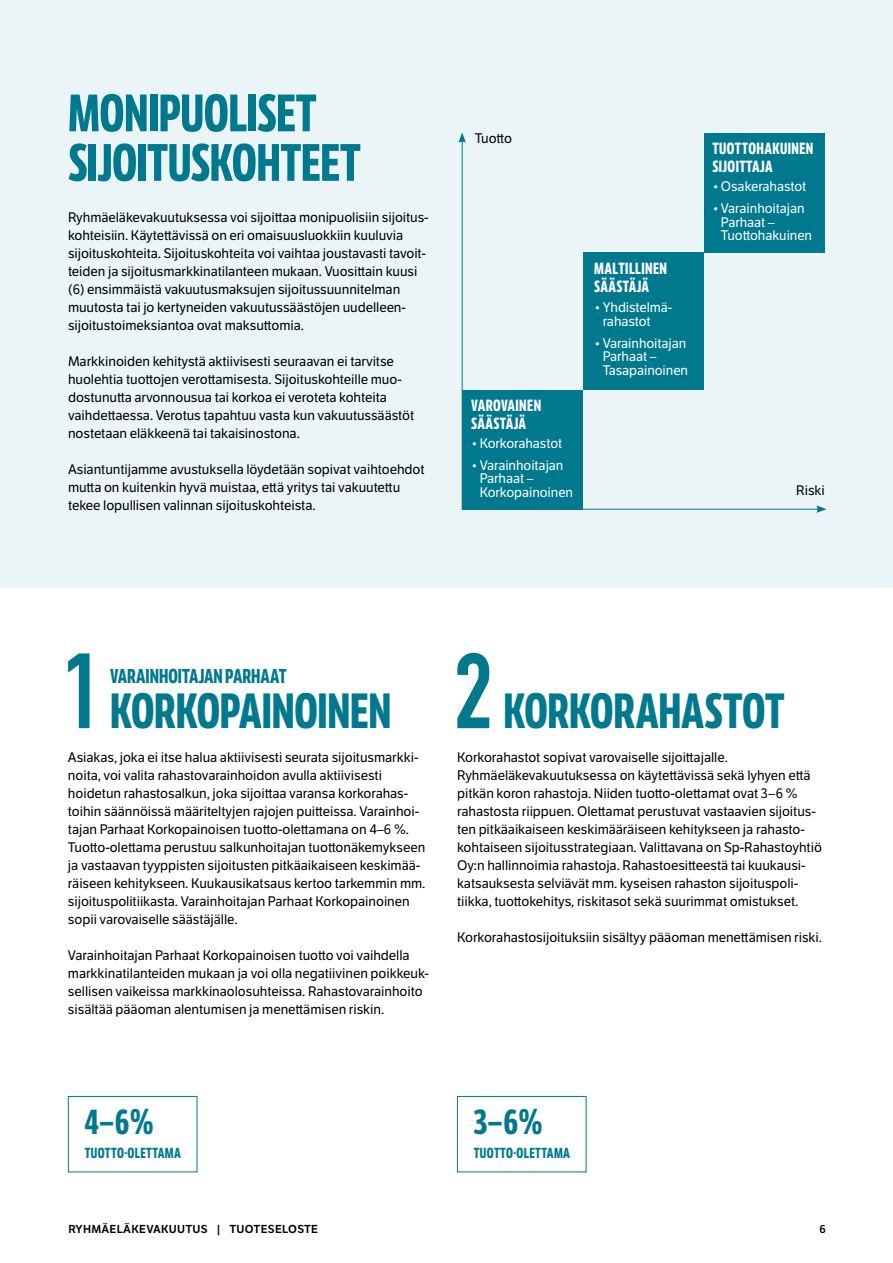
<style>
.page{position:relative;width:893px;height:1263px;background:#fff}
.page>*{position:absolute;margin:0;border:0;box-sizing:border-box;transform-origin:0 0}
.t1{font:700 105px "DIN Condensed";color:#00798f}
.H2_-_Otsikko_M{font:700 51px/49.5px "LFT Etica Compressed";letter-spacing:-.005em;color:#00798f}
.H3_-_otsikko_vertailusivulle__pieni{font:700 48px "LFT Etica Compressed";letter-spacing:-.005em;color:#00798f}
.H3_-_otsikko_vertailusivulle__iso{font:700 48px "LFT Etica Compressed";letter-spacing:-.005em;color:#00798f}
.t2{font:700 34.95px "LFT Etica Compressed";color:#00798f}
.H3_-_otsikko_vertailusivulle__pieni-2{font:700 19.5px "LFT Etica Compressed";color:#00798f}
.t3{font:700 15.75px/18px "LFT Etica Compressed";letter-spacing:.025em;color:#fff}
.t4{font:700 14.1px "LFT Etica Compressed";letter-spacing:.025em;color:#00798f}
.P_-_Leipäteksti_M__alaväli{font:13.5px/18px "LFT Etica";letter-spacing:-.005em;color:#000}
.t5{font:13.5px/13.5px "LFT Etica";letter-spacing:-.005em;color:#fff}
.t6{font:11.25px "LFT Etica SB";letter-spacing:.025em;color:#000}
</style>
<div class="page">
<div style="left:0;top:0;width:893px;height:588px;background:#ebf4f6"></div>
<hr style="left:462px;top:140px;width:1px;height:369px;background:#00798f">
<svg style="left:458px;top:132px;width:8px;height:11px"></svg>
<hr style="left:462px;top:509px;width:357px;height:1px;background:#00798f">
<svg style="left:816px;top:505px;width:11px;height:8px"></svg>
<div style="left:704px;top:133px;width:121px;height:120px;background:#00798f"></div>
<div style="left:583px;top:253px;width:121px;height:137px;background:#00798f"></div>
<div style="left:462px;top:390px;width:121px;height:119px;background:#00798f"></div>
<div style="left:457px;top:1096px;width:129px;height:76px;border:1px solid #00798f"></div>
<div style="left:68px;top:1096px;width:129px;height:76px;border:1px solid #00798f"></div>
<h2 class="H2_-_Otsikko_M" style="left:68px;top:90px;width:294px">MONIPUOLISET<br>SIJOITUSKOHTEET</h2>
<p class="P_-_Leipäteksti_M__alaväli" style="left:68px;top:208px;width:361px">Ryhmäeläkevakuutuksessa voi sijoittaa monipuolisiin sijoitus&shy;kohteisiin. Käytettävissä on eri omaisuusluokkiin kuuluvia sijoituskohteita. Sijoituskohteita voi vaihtaa joustavasti tavoit&shy;teiden ja sijoitusmarkkinatilanteen mukaan. Vuosittain kuusi (6) ensimmäistä vakuutusmaksujen sijoitussuunnitelman muutosta tai jo kertyneiden vakuutussäästöjen uudelleen&shy;sijoitustoimeksiantoa ovat maksuttomia.</p>
<p class="P_-_Leipäteksti_M__alaväli" style="left:68px;top:352px;width:348px">Markkinoiden kehitystä aktiivisesti seuraavan ei tarvitse huolehtia tuottojen verottamisesta. Sijoituskohteille muo&shy;dostunutta arvonnousua tai korkoa ei veroteta kohteita vaihdettaessa. Verotus tapahtuu vasta kun vakuutussäästöt nostetaan eläkkeenä tai takaisinostona.</p>
<p class="P_-_Leipäteksti_M__alaväli" style="left:68px;top:460px;width:358px">Asiantuntijamme avustuksella löydetään sopivat vaihtoehdot mutta on kuitenkin hyvä muistaa, että yritys tai vakuutettu tekee lopullisen valinnan sijoituskohteista.</p>
<p class="P_-_Leipäteksti_M__alaväli" style="left:475px;top:129px;width:39px">Tuotto</p>
<p class="t3" style="left:471px;top:397px;width:72px">VAROVAINEN<br>SÄÄSTÄJÄ</p>
<p class="t5" style="left:471px;top:436px;width:92px">•Korkorahastot</p>
<p class="t5" style="left:480px;top:458px;width:95px;text-indent:-9px">•Varainhoitajan<br>Parhaat –<br>Korkopainoinen</p>
<p class="t3" style="left:594px;top:259px;width:74px">MALTILLINEN<br>SÄÄSTÄJÄ</p>
<p class="t5" style="left:603px;top:301px;width:71px;text-indent:-9px">•Yhdistelmä&shy;rahastot</p>
<p class="t5" style="left:603px;top:336px;width:87px;text-indent:-9px">•Varainhoitajan<br>Parhaat –<br>Tasapainoinen</p>
<p class="t3" style="left:712px;top:140px;width:102px">TUOTTOHAKUINEN<br>SIJOITTAJA</p>
<p class="t5" style="left:712px;top:180px;width:95px">•Osakerahastot</p>
<p class="t5" style="left:721px;top:202px;width:93px;text-indent:-9px">•Varainhoitajan<br>Parhaat –<br>Tuottohakuinen</p>
<p class="P_-_Leipäteksti_M__alaväli" style="left:796px;top:481px;width:30px">Riski</p>
<h1 class="t1" style="left:63px;top:621px;width:41px">1</h1>
<h1 class="t1" style="left:454px;top:621px;width:41px">2</h1>
<h3 class="H3_-_otsikko_vertailusivulle__pieni-2" style="left:110px;top:665px;width:178px">VARAINHOITAJAN PARHAAT</h3>
<h3 class="H3_-_otsikko_vertailusivulle__pieni" style="left:110px;top:683px;width:283px">KORKOPAINOINEN</h3>
<p class="P_-_Leipäteksti_M__alaväli" style="left:68px;top:748px;width:359px">Asiakas, joka ei itse halua aktiivisesti seurata sijoitusmarkki&shy;noita, voi valita rahastovarainhoidon avulla aktiivisesti hoidetun rahastosalkun, joka sijoittaa varansa korkorahas&shy;toihin säännöissä määriteltyjen rajojen puitteissa. Varainhoi&shy;tajan Parhaat Korkopainoisen tuotto-olettamana on 4–6 %.<br>Tuotto-olettama perustuu salkunhoitajan tuottonäkemykseen ja vastaavan tyyppisten sijoitusten pitkäaikaiseen keskimää&shy;räiseen kehitykseen. Kuukausikatsaus kertoo tarkemmin mm. sijoituspolitiikasta. Varainhoitajan Parhaat Korkopainoinen sopii varovaiselle säästäjälle.</p>
<p class="P_-_Leipäteksti_M__alaväli" style="left:68px;top:946px;width:363px">Varainhoitajan Parhaat Korkopainoisen tuotto voi vaihdella markkinatilanteiden mukaan ja voi olla negatiivinen poikkeuk&shy;sellisen vaikeissa markkinaolosuhteissa. Rahastovarainhoito sisältää pääoman alentumisen ja menettämisen riskin.</p>
<h3 class="H3_-_otsikko_vertailusivulle__iso" style="left:503px;top:683px;width:283px">KORKORAHASTOT</h3>
<p class="P_-_Leipäteksti_M__alaväli" style="left:457px;top:748px;width:366px">Korkorahastot sopivat varovaiselle sijoittajalle.<br>Ryhmäeläkevakuutuksessa on käytettävissä sekä lyhyen että pitkän koron rahastoja. Niiden tuotto-olettamat ovat 3–6 % rahastosta riippuen. Olettamat perustuvat vastaavien sijoitus&shy;ten pitkäaikaiseen keskimääräiseen kehitykseen ja rahasto&shy;kohtaiseen sijoitusstrategiaan. Valittavana on Sp-Rahastoyhtiö Oy:n hallinnoimia rahastoja. Rahastoesitteestä tai kuukausi&shy;katsauksesta selviävät mm. kyseisen rahaston sijoituspoli&shy;tiikka, tuottokehitys, riskitasot sekä suurimmat omistukset.</p>
<p class="P_-_Leipäteksti_M__alaväli" style="left:457px;top:928px;width:366px">Korkorahastosijoituksiin sisältyy pääoman menettämisen riski.</p>
<h3 class="t2" style="left:84px;top:1101px;width:71px">4–6%</h3>
<p class="t4" style="left:85px;top:1144px;width:98px">TUOTTO-OLETTAMA</p>
<h3 class="t2" style="left:473px;top:1101px;width:70px">3–6%</h3>
<p class="t4" style="left:474px;top:1144px;width:98px">TUOTTO-OLETTAMA</p>
<p class="t6" style="left:68px;top:1222px;width:251px">RYHMÄELÄKEVAKUUTUS | TUOTESELOSTE</p>
<p class="t6" style="left:819px;top:1222px;width:8px">6</p>
</div>
